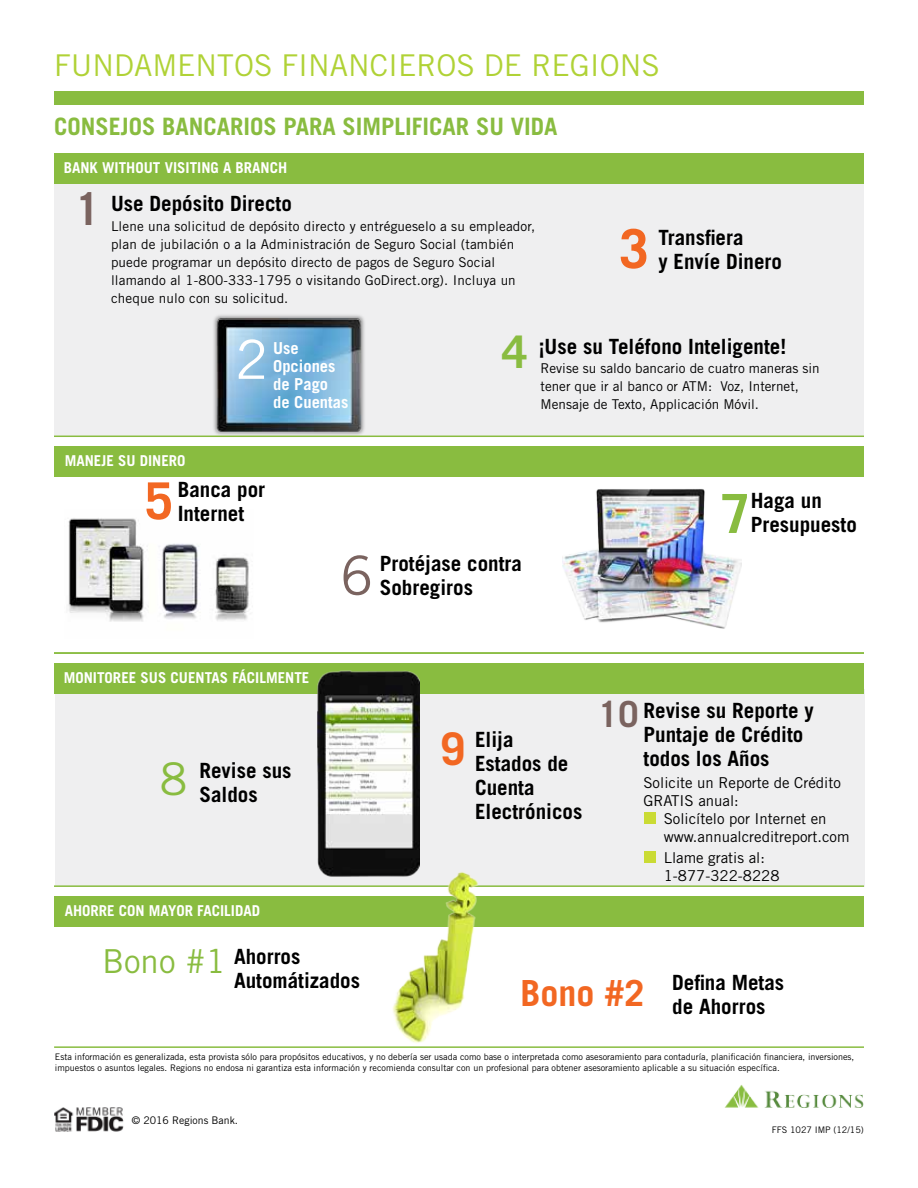
<style>
.page{position:relative;width:918px;height:1188px;background:#fff}
.page>*{position:absolute;margin:0;border:0;box-sizing:border-box;transform-origin:0 0}
.t1{font:700 54px "Trade Gothic LT Std";color:#f26722}
.t2{font:54px "Trade Gothic LT Std";color:#fff}
.t3{font:700 54px "Trade Gothic LT Std";color:#89bc40}
.t4{font:54px "Trade Gothic LT Std";color:#7a635f}
.t5{font:700 51px "Trade Gothic LT Std";color:#f26722}
.t6{font:700 36px "Trade Gothic LT Std";color:#f26722}
.t7{font:30px "Trade Gothic LT Std";color:#b0d236}
.t8{font:700 24px "Trade Gothic LT Std";color:#89bc40}
.t9{font:700 21px/24px "Trade Gothic LT Std";color:#000}
.t10{font:700 16.5px/18px "Trade Gothic LT Std";color:#fff}
.t11{font:15px/18px "Trade Gothic LT Std";color:#000}
.t12{font:700 15px "Trade Gothic LT Std";color:#fff}
.t13{font:13.5px/18px "Trade Gothic LT Std";letter-spacing:.01em;color:#000}
.t14{font:10.5px "Trade Gothic LT Std";color:#000}
.t15{font:9px/10.8px "Trade Gothic LT Std";color:#000}
.s1{font-size:45px;color:#7a635f}
.s2{font-size:45px;color:#89bc40}
.s3{font-weight:400;font-size:45px;color:#89bc40}
.s4{font-size:45px;color:#f26722}
.s5{font-size:36px;color:#7a635f}
.s6{font-weight:400;font-size:33px;color:#89bc40}
</style>
<div class="page">
<img style="left:725px;top:1085px;width:138px;height:23px">
<div style="left:54px;top:92px;width:810px;height:13px;background:#89bc40"></div>
<img style="left:54px;top:1107px;width:70px;height:25px">
<div style="left:55px;top:689px;width:810px;height:198px;background:#efeff0"></div>
<div style="left:54px;top:183px;width:809px;height:253px;background:#efeff0"></div>
<div style="left:54px;top:153px;width:810px;height:30px;background:#89bc40"></div>
<img style="left:210px;top:315px;width:158px;height:121px">
<hr style="left:54px;top:436px;width:810px;height:1px;background:#89bc40">
<div style="left:54px;top:446px;width:810px;height:30px;background:#89bc40"></div>
<img style="left:68px;top:518px;width:181px;height:104px">
<hr style="left:54px;top:652px;width:810px;height:2px;background:#89bc40">
<img style="left:562px;top:489px;width:179px;height:140px">
<div style="left:54px;top:663px;width:810px;height:30px;background:#89bc40"></div>
<img style="left:318px;top:670px;width:101px;height:207px">
<hr style="left:54px;top:885px;width:810px;height:2px;background:#89bc40">
<div style="left:54px;top:896px;width:810px;height:30px;background:#89bc40"></div>
<img style="left:389px;top:865px;width:119px;height:178px">
<hr style="left:54px;top:1046px;width:810px;height:2px;background:#89bc40">
<div style="left:645px;top:812px;width:11px;height:12px;background:#cadb34"></div>
<div style="left:645px;top:851px;width:11px;height:12px;background:#cadb34"></div>
<h3 class="t7" style="left:54px;top:47px;width:607px">FUNDAMENTOS FINANCIEROS DE REGIONS</h3>
<h3 class="t8" style="left:54px;top:112px;width:505px">CONSEJOS BANCARIOS PARA SIMPLIFICAR SU VIDA</h3>
<p class="t12" style="left:64px;top:159px;width:225px">BANK WITHOUT VISITING A BRANCH</p>
<h3 class="t9" style="left:75px;top:191px;width:218px"><span class="s1">1</span> Use Depósito Directo</h3>
<p class="t13" style="left:111px;top:217px;width:426px">Llene una solicitud de depósito directo y entrégueselo a su empleador, plan de jubilación o a la Administración de Seguro Social (también puede programar un depósito directo de pagos de Seguro Social llamando al 1-800-333-1795 o visitando GoDirect.org). Incluya un cheque nulo con su solicitud.</p>
<h1 class="t2" style="left:235px;top:327px;width:34px">2</h1>
<p class="t10" style="left:273px;top:339px;width:77px">Use<br>Opciones de Pago de Cuentas</p>
<h1 class="t1" style="left:619px;top:216px;width:32px">3</h1>
<h3 class="t9" style="left:658px;top:225px;width:125px">Transfiera<br>y Envíe Dinero</h3>
<h3 class="t9" style="left:502px;top:334px;width:285px"><span class="s2">4</span> ¡Use su Teléfono Inteligente!</h3>
<p class="t13" style="left:541px;top:359px;width:281px">Revise su saldo bancario de cuatro maneras sin tener que ir al banco or ATM: Voz, Internet,<br>Mensaje de Texto, Applicación Móvil.</p>
<p class="t12" style="left:65px;top:452px;width:122px">MANEJE SU DINERO</p>
<h2 class="t5" style="left:145px;top:470px;width:30px">5</h2>
<h3 class="t9" style="left:178px;top:478px;width:89px">Banca por<br>Internet</h3>
<p class="t12" style="left:64px;top:669px;width:247px">MONITOREE SUS CUENTAS FÁCILMENTE</p>
<h3 class="t9" style="left:160px;top:758px;width:133px;text-align:center"><span class="s3">8</span> Revise sus<br>Saldos</h3>
<p class="t12" style="left:65px;top:902px;width:197px">AHORRE CON MAYOR FACILIDAD</p>
<h1 class="t4" style="left:340px;top:543px;width:34px">6</h1>
<h3 class="t9" style="left:380px;top:551px;width:144px">Protéjase contra<br>Sobregiros</h3>
<h1 class="t3" style="left:721px;top:481px;width:32px">7</h1>
<h3 class="t9" style="left:751px;top:489px;width:108px">Haga un<br>Presupuesto</h3>
<h3 class="t9" style="left:475px;top:727px;width:109px;text-indent:-35px"><span class="s4">9</span> Elija<br>Estados de<br>Cuenta<br>Electrónicos</h3>
<h3 class="t9" style="left:643px;top:698px;width:172px;text-indent:-45px"><span class="s5">10</span> Revise su Reporte y<br>Puntaje de Crédito todos los Años</h3>
<p class="t11" style="left:643px;top:773px;width:199px">Solicite un Reporte de Crédito<br>GRATIS anual:</p>
<p class="t11" style="left:664px;top:809px;width:187px">Solicítelo por Internet en www.annualcreditreport.com</p>
<p class="t11" style="left:664px;top:848px;width:117px">Llame gratis al:<br>1-877-322-8228</p>
<h3 class="t9" style="left:234px;top:944px;width:127px;text-indent:-132px"><span class="s6">Bono #1</span> Ahorros<br>Automátizados</h3>
<h3 class="t6" style="left:521px;top:972px;width:126px">Bono #2</h3>
<h3 class="t9" style="left:672px;top:970px;width:114px">Defina Metas de Ahorros</h3>
<p class="t15" style="left:55px;top:1051px;width:801px">Esta información es generalizada, esta provista sólo para propósitos educativos, y no debería ser usada como base o interpretada como asesoramiento para contaduría, planificación financiera, inversiones, impuestos o asuntos legales. Regions no endosa ni garantiza esta información y recomienda consultar con un profesional para obtener asesoramiento aplicable a su situación específica.</p>
<p class="t14" style="left:132px;top:1114px;width:108px">© 2016 Regions Bank.</p>
<p class="t15" style="left:772px;top:1124px;width:94px">FFS 1027 IMP (12/15)</p>
</div>
